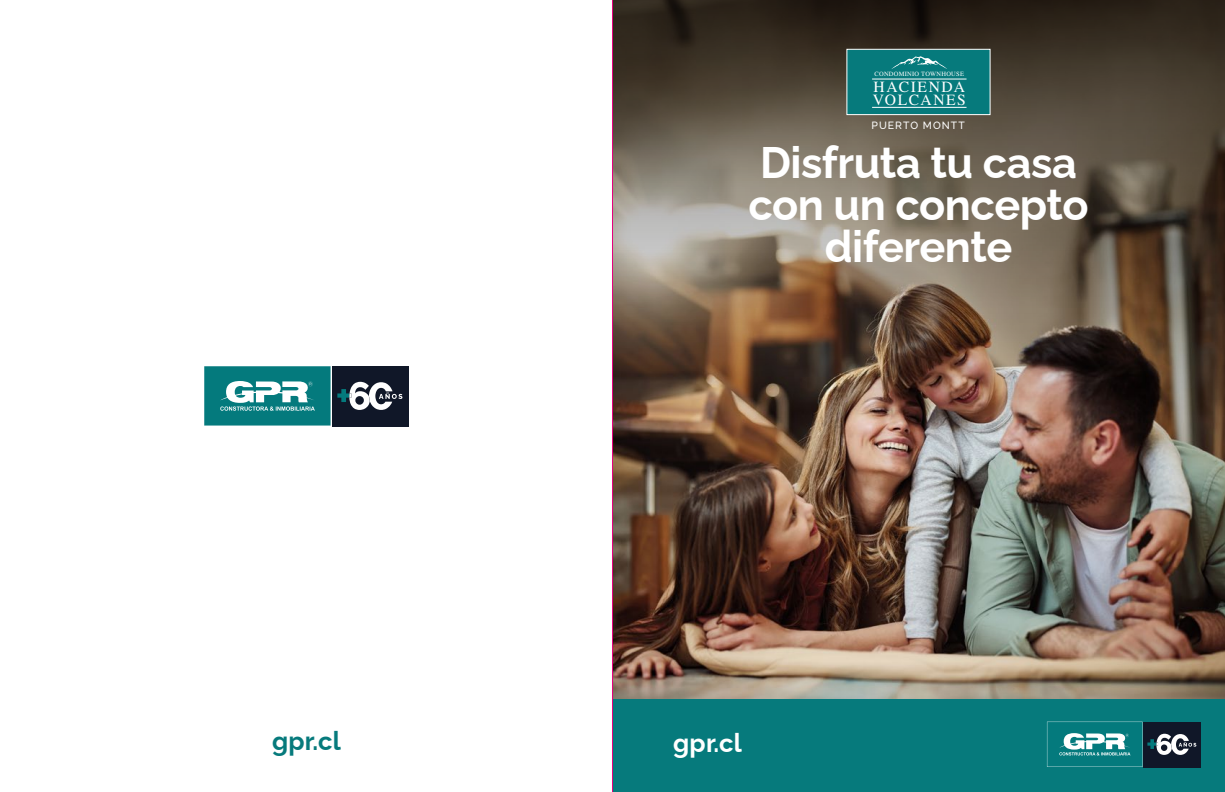
<style>
.page{position:relative;width:1225px;height:792px;background:#fff}
.page>*{position:absolute;margin:0;border:0;box-sizing:border-box;transform-origin:0 0}
.t1{font:700 44.1px/42.2px "Raleway";letter-spacing:-.01em;color:#fff;text-align:center}
.t2{font:700 26px "Raleway";color:#067a7c}
.t3{font:700 26px "Raleway";color:#fff}
.t4{font:15.6px/13px "STIX General";letter-spacing:.1em;color:#fff}
.t5{font:500 10.4px "Raleway";letter-spacing:.1em;color:#fff}
.t6{font:6.4px "STIX General";letter-spacing:.04em;color:#fff}
</style>
<div class="page">
<img style="left:613px;top:417px;width:611px;height:282px">
<svg style="left:613px;top:0;width:611px;height:417px;background:#655647"></svg>
<div style="left:612px;top:699px;width:612px;height:93px;background:#067a7c"></div>
<div style="left:1143px;top:722px;width:57px;height:45px;background:#101728"></div>
<svg style="left:1046px;top:722px;width:150px;height:45px"></svg>
<svg style="left:204px;top:366px;width:127px;height:60px;background:#339395"></svg>
<div style="left:332px;top:366px;width:76px;height:60px;background:#101728"></div>
<svg style="left:337px;top:382px;width:65px;height:28px"></svg>
<div style="left:846px;top:49px;width:144px;height:66px;background:#067a7c;border:1px solid #fff"></div>
<hr style="left:872px;top:107px;width:94px;height:1px;background:#fff">
<hr style="left:872px;top:79px;width:94px;height:1px;background:#fff">
<svg style="left:891px;top:56px;width:56px;height:13px"></svg>
<hr style="left:612px;top:0;width:1px;height:792px;background:#e6007d">
<p class="t6" style="left:874px;top:69px;width:91px">CONDOMINIO TOWNHOUSE</p>
<p class="t4" style="left:872px;top:81px;width:95px">HACIENDA<br>VOLCANES</p>
<p class="t5" style="left:871px;top:120px;width:95px">PUERTO MONTT</p>
<p class="t1" style="left:748px;top:136px;width:341px">Disfruta tu casa con un concepto diferente</p>
<p class="t2" style="left:272px;top:720px;width:70px">gpr.cl</p>
<p class="t3" style="left:673px;top:722px;width:70px">gpr.cl</p>
</div>
